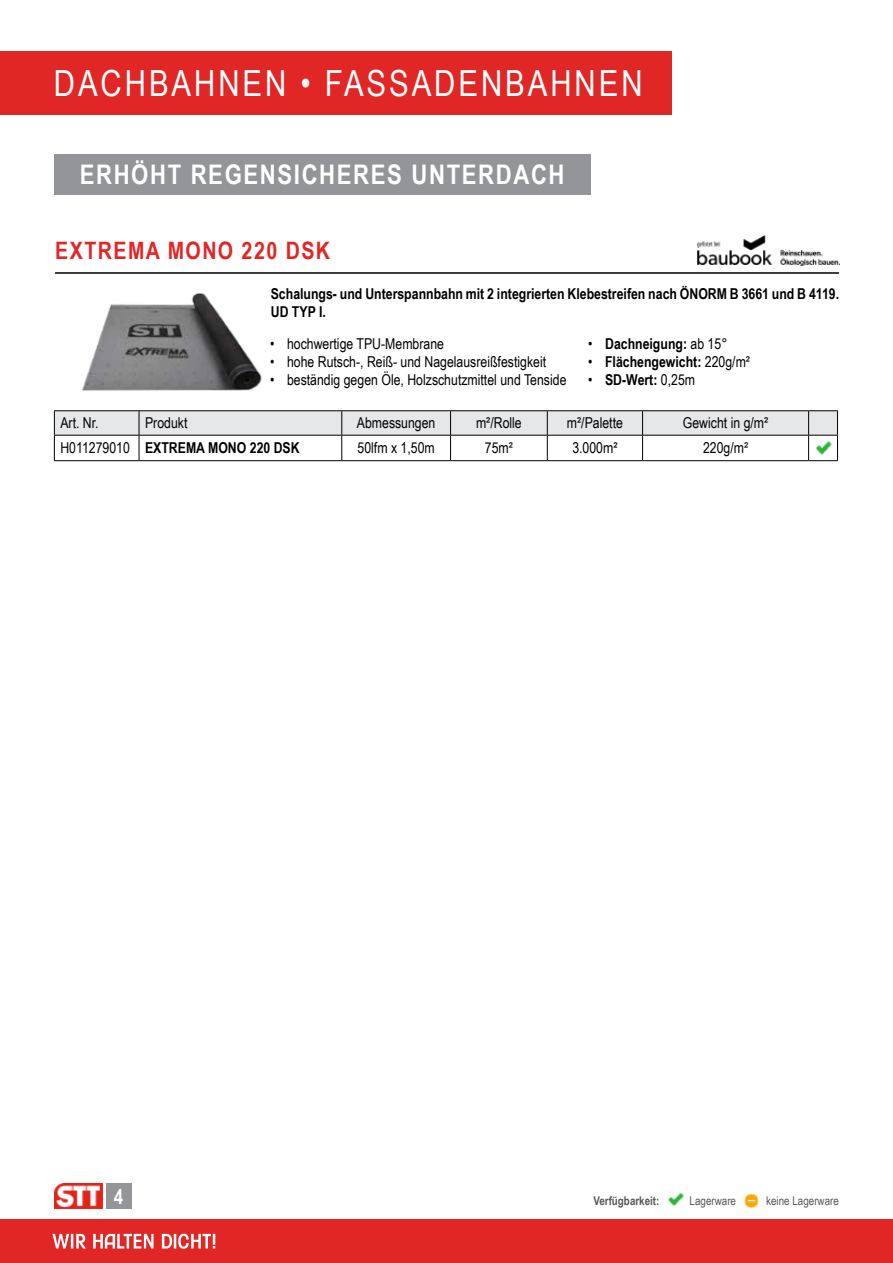
<style>
.page{position:relative;width:893px;height:1263px;background:#fff}
.page>*{position:absolute;margin:0;border:0;box-sizing:border-box;transform-origin:0 0}
.t1{font:36px "Arial Narrow";letter-spacing:.08em;color:#fff}
.t2{font:700 27px "Arial Narrow";letter-spacing:.06em;color:#fff}
.t3{font:700 24px "Arial Narrow";letter-spacing:.06em;color:#e12726}
.t4{font:700 21px "Arial Narrow";color:#fff}
.t5{font:15px "Arial Narrow";color:#000}
.t6{font:700 15px "Arial Narrow";color:#000}
.t7{font:12px "Arial Narrow";color:#58595b}
.t8{font:700 12px "Arial Narrow";color:#58595b}
.s1{font-weight:400}
</style>
<div class="page">
<div style="left:0;top:1219px;width:893px;height:44px;background:#e12726"></div>
<svg style="left:52px;top:1233px;width:163px;height:16px"></svg>
<img style="left:54px;top:1183px;width:48px;height:26px">
<div style="left:106px;top:1183px;width:25px;height:26px;background:#939598"></div>
<img style="left:668px;top:1193px;width:16px;height:13px">
<img style="left:744px;top:1193px;width:15px;height:15px">
<div style="left:0;top:51px;width:672px;height:63px;background:#e12726"></div>
<div style="left:54px;top:154px;width:536px;height:41px;background:#939598"></div>
<img style="left:82px;top:292px;width:180px;height:99px">
<hr style="left:55px;top:272px;width:784px;height:2px;background:#000">
<svg style="left:54px;top:410px;width:784px;height:51px"></svg>
<img style="left:815px;top:441px;width:18px;height:13px">
<img style="left:697px;top:235px;width:142px;height:30px">
<h1 class="t1" style="left:387px;top:47px;width:234px">DACHBAHNEN</h1>
<h1 class="t1" style="left:54px;top:57px;width:590px">DACHBAHNEN • FASSADENBAHNEN</h1>
<h2 class="t2" style="left:80px;top:154px;width:52px">ERHÖH</h2>
<h2 class="t2" style="left:168px;top:154px;width:92px">T REGENSICHE</h2>
<h2 class="t2" style="left:353px;top:154px;width:195px">RES UNTERDACH</h2>
<h3 class="t3" style="left:55px;top:232px;width:130px">EXTREMA MONO</h3>
<h3 class="t3" style="left:242px;top:232px;width:90px">220 DSK</h3>
<p class="t6" style="left:271px;top:283px;width:420px">Schalungs- und Unterspannbahn mit 2 integrierten Klebestreifen nach ÖNO</p>
<p class="t6" style="left:708px;top:283px;width:133px">RM B 3661 und B 4119.</p>
<p class="t6" style="left:271px;top:301px;width:57px">UD TYP I.</p>
<p class="t5" style="left:270px;top:332px;width:176px">• hochwertige TPU-Membrane</p>
<p class="t5" style="left:270px;top:350px;width:278px">• hohe Rutsch-, Reiß- und Nagelausreißfestigkeit</p>
<p class="t5" style="left:270px;top:368px;width:298px">• beständig gegen Öle, Holzschutzmittel und Tenside</p>
<p class="t6" style="left:588px;top:332px;width:141px"><span class="s1">•</span> Dachneigung: <span class="s1">ab 15°</span></p>
<p class="t6" style="left:588px;top:350px;width:163px"><span class="s1">•</span> Flächengewicht: <span class="s1">220g/m²</span></p>
<p class="t6" style="left:588px;top:368px;width:109px"><span class="s1">•</span> SD-Wert: <span class="s1">0,25m</span></p>
<p class="t5" style="left:60px;top:412px;width:40px">Art. Nr.</p>
<p class="t5" style="left:145px;top:412px;width:44px">Produkt</p>
<p class="t5" style="left:357px;top:412px;width:80px">Abmessungen</p>
<p class="t5" style="left:476px;top:412px;width:47px">m²/Rolle</p>
<p class="t5" style="left:567px;top:412px;width:58px">m²/Palette</p>
<p class="t5" style="left:683px;top:412px;width:87px">Gewicht in g/m²</p>
<p class="t6" style="left:60px;top:437px;width:158px"><span class="s1">H011279010</span> EXTREMA MONO</p>
<p class="t6" style="left:250px;top:437px;width:51px">220 DSK</p>
<p class="t5" style="left:358px;top:437px;width:79px">50lfm x 1,50m</p>
<p class="t5" style="left:485px;top:437px;width:30px">75m²</p>
<p class="t5" style="left:572px;top:437px;width:47px">3.000m²</p>
<p class="t5" style="left:703px;top:437px;width:47px">220g/m²</p>
<h3 class="t4" style="left:114px;top:1180px;width:11px">4</h3>
<p class="t8" style="left:593px;top:1191px;width:68px">Verfügbarkeit:</p>
<p class="t7" style="left:690px;top:1191px;width:48px">Lagerware</p>
<p class="t7" style="left:766px;top:1191px;width:74px">keine Lagerware</p>
</div>
